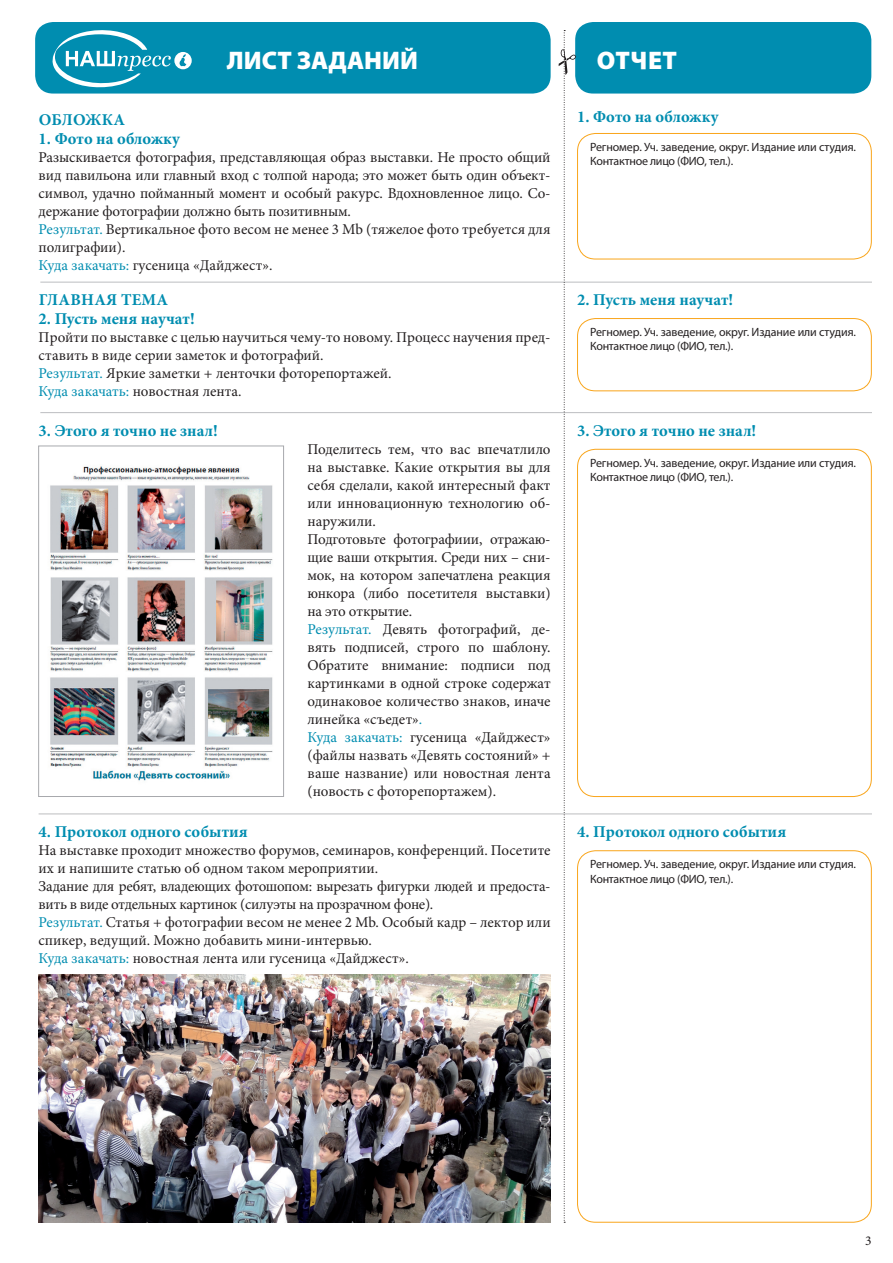
<style>
.page{position:relative;width:893px;height:1263px;background:#fff}
.page>*{position:absolute;margin:0;border:0;box-sizing:border-box;transform-origin:0 0}
.t1{font:900 25.5px "Myriad Pro";color:#fff}
.t2{font:700 16.5px "Minion Pro";color:#008db0}
.t3{font:15px/18px "Minion Pro";letter-spacing:-.005em;color:#231f20}
.t4{font:13.5px "Minion Pro";color:#231f20}
.t5{font:12px/14.4px "Myriad Pro";letter-spacing:-.01em;color:#231f20}
.s1{color:#008db0}
</style>
<div class="page">
<div style="left:35px;top:22px;width:516px;height:72px;background:#008db0;border-radius:18px"></div>
<svg style="left:52px;top:30px;width:140px;height:58px"></svg>
<hr style="left:39px;top:813px;width:833px;height:1px;background:#bcbdc0">
<hr style="left:40px;top:282px;width:832px;height:1px;background:#bcbdc0">
<hr style="left:40px;top:412px;width:832px;height:1px;background:#bcbdc0">
<img style="left:50px;top:466px;width:223px;height:315px">
<div style="left:38px;top:446px;width:246px;height:351px;border:1px solid #a8a9ad"></div>
<img style="left:39px;top:975px;width:512px;height:247px">
<div style="left:575px;top:22px;width:296px;height:72px;background:#008db0;border-radius:18px"></div>
<div style="left:577px;top:133px;width:295px;height:126px;border:1px solid #f9a51b;border-radius:18px"></div>
<div style="left:577px;top:318px;width:295px;height:73px;border:1px solid #f9a51b;border-radius:18px"></div>
<div style="left:577px;top:449px;width:295px;height:348px;border:1px solid #f9a51b;border-radius:18px"></div>
<div style="left:577px;top:850px;width:295px;height:372px;border:1px solid #f9a51b;border-radius:18px"></div>
<svg style="left:559px;top:30px;width:17px;height:1193px"></svg>
<h1 class="t1" style="left:227px;top:43px;width:193px">ЛИСТ ЗАДАНИЙ</h1>
<p class="t2" style="left:39px;top:108px;width:88px">Обложка</p>
<p class="t2" style="left:39px;top:127px;width:143px">1. Фото на обложку</p>
<p class="t3" style="left:39px;top:148px;width:513px">Разыскивается фотография, представляющая образ выставки. Не просто общий вид павильона или главный вход с толпой народа; это может быть один объект&shy;символ, удачно пойманный момент и особый ракурс. Вдохновленное лицо. Со&shy;держание фотографии должно быть позитивным.<br><span class="s1">Результат.</span> Вертикальное фото весом не менее 3 Mb (тяжелое фото требуется для полиграфии).<br><span class="s1">Куда закачать:</span> гусеница «Дайджест».</p>
<p class="t2" style="left:39px;top:288px;width:131px">Главная тема</p>
<p class="t2" style="left:39px;top:307px;width:158px">2. Пусть меня научат!</p>
<p class="t3" style="left:39px;top:329px;width:513px">Пройти по выставке с целью научиться чему-то новому. Процесс научения пред&shy;ставить в виде серии заметок и фотографий.<br><span class="s1">Результат.</span> Яркие заметки + ленточки фоторепортажей.<br><span class="s1">Куда закачать:</span> новостная лента.</p>
<p class="t2" style="left:39px;top:419px;width:181px">3. Этого я точно не знал!</p>
<p class="t3" style="left:307px;top:440px;width:245px">Поделитесь тем, что вас впечатлило на выставке. Какие открытия вы для себя сделали, какой интересный факт или инновационную технологию об&shy;наружили.<br>Подготовьте фотографиии, отражаю&shy;щие ваши открытия. Среди них – сни&shy;мок, на котором запечатлена реакция юнкора (либо посетителя выставки) на это открытие.<br><span class="s1">Результат.</span> Девять фотографий, де&shy;вять подписей, строго по шаблону.<br>Обратите внимание: подписи под картинками в одной строке содержат одинаковое количество знаков, иначе линейка «съедет»<span class="s1">.<br>Куда закачать:</span> гусеница «Дайджест» (файлы назвать «Девять состояний» + ваше название) или новостная лента (новость с фоторепортажем).</p>
<p class="t2" style="left:39px;top:820px;width:211px">4. Протокол одного события</p>
<p class="t3" style="left:39px;top:841px;width:514px">На выставке проходит множество форумов, семинаров, конференций. Посетите их и напишите статью об одном таком мероприятии.<br>Задание для ребят, владеющих фотошопом: вырезать фигурки людей и предоста&shy;вить в виде отдельных картинок (силуэты на прозрачном фоне).<br><span class="s1">Результат.</span> Статья + фотографии весом не менее 2 Mb. Особый кадр – лектор или спикер, ведущий. Можно добавить мини-интервью.<br><span class="s1">Куда закачать:</span> новостная лента или гусеница «Дайджест».</p>
<h1 class="t1" style="left:597px;top:43px;width:81px">отчет</h1>
<p class="t2" style="left:577px;top:105px;width:143px">1. Фото на обложку</p>
<p class="t5" style="left:590px;top:139px;width:267px">Регномер. Уч. заведение, округ. Издание или студия.<br>Контактное лицо (ФИО, тел.).</p>
<p class="t2" style="left:577px;top:288px;width:158px">2. Пусть меня научат!</p>
<p class="t5" style="left:590px;top:324px;width:267px">Регномер. Уч. заведение, округ. Издание или студия.<br>Контактное лицо (ФИО, тел.).</p>
<p class="t2" style="left:577px;top:419px;width:181px">3. Этого я точно не знал!</p>
<p class="t5" style="left:590px;top:455px;width:267px">Регномер. Уч. заведение, округ. Издание или студия.<br>Контактное лицо (ФИО, тел.).</p>
<p class="t2" style="left:577px;top:820px;width:211px">4. Протокол одного события</p>
<p class="t5" style="left:590px;top:857px;width:267px">Регномер. Уч. заведение, округ. Издание или студия.<br>Контактное лицо (ФИО, тел.).</p>
<p class="t4" style="left:865px;top:1232px;width:8px">3</p>
</div>
